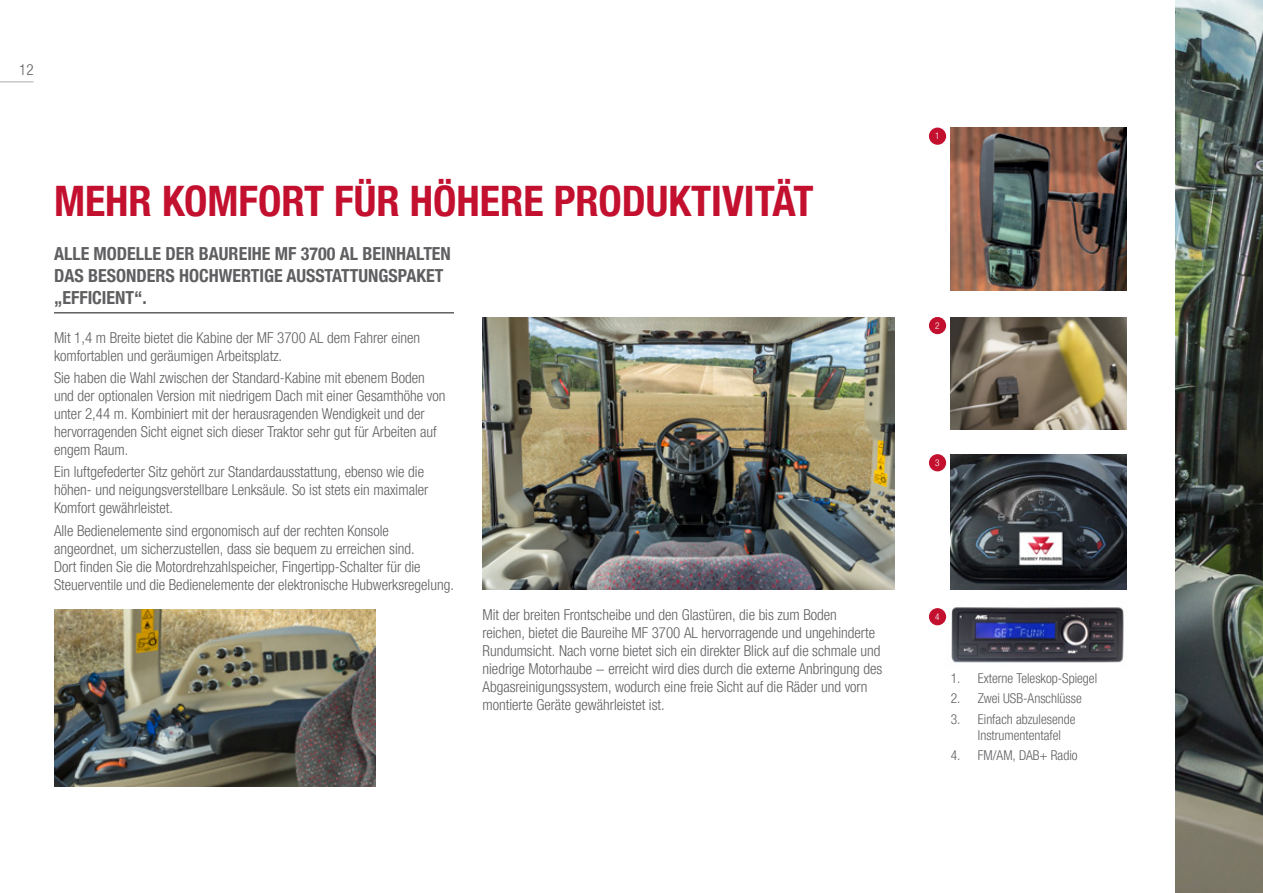
<style>
.page{position:relative;width:1263px;height:893px;background:#fff}
.page>*{position:absolute;margin:0;border:0;box-sizing:border-box;transform-origin:0 0}
.Heading{font:700 condensed 42px "Helvetica Neue LTW1 G";color:#c3102f}
.Heading_2{font:700 condensed 18px/21.6px "Helvetica Neue LTW1 G";color:#5f5f62}
.Body_copy_2019{font:300 condensed 15px/18px "Helvetica Neue LTW1 G";color:#5f5f62}
.t1{font:300 condensed 13.5px/16.2px "Helvetica Neue LTW1 G";color:#5f5f62}
.t2{font:300 condensed 9.15px "Helvetica Neue LTW1 G";color:#fff}
</style>
<div class="page">
<hr style="left:54px;top:312px;width:400px;height:2px;background:#5f5f62">
<img style="left:937px;top:607px;width:187px;height:56px">
<img style="left:951px;top:454px;width:176px;height:136px">
<img style="left:951px;top:318px;width:176px;height:111px">
<img style="left:951px;top:128px;width:176px;height:163px">
<img style="left:1176px;top:0;width:87px;height:893px">
<img style="left:482px;top:318px;width:412px;height:272px">
<img style="left:54px;top:609px;width:321px;height:178px">
<div style="left:929px;top:128px;width:17px;height:17px;background:#c3102f;border-radius:50%"></div>
<div style="left:929px;top:317px;width:17px;height:17px;background:#c3102f;border-radius:50%"></div>
<div style="left:929px;top:454px;width:17px;height:17px;background:#c3102f;border-radius:50%"></div>
<div style="left:929px;top:608px;width:17px;height:17px;background:#c3102f;border-radius:50%"></div>
<hr style="left:0;top:81px;width:34px;height:1px;background:#abacb0">
<p class="Body_copy_2019" style="left:19px;top:61px;width:16px">12</p>
<p class="Heading" style="left:54px;top:176px;width:761px">MEHR KOMFORT FÜR HÖHERE PRODUKTIVITÄT</p>
<p class="Heading_2" style="left:54px;top:243px;width:398px">ALLE MODELLE DER BAUREIHE MF 3700 AL BEINHALTEN<br>DAS BESONDERS HOCHWERTIGE AUSSTATTUNGSPAKET „EFFICIENT“.</p>
<p class="Body_copy_2019" style="left:54px;top:329px;width:368px">Mit 1,4 m Breite bietet die Kabine der MF 3700 AL dem Fahrer einen komfortablen und geräumigen Arbeitsplatz.</p>
<p class="Body_copy_2019" style="left:54px;top:369px;width:393px">Sie haben die Wahl zwischen der Standard-Kabine mit ebenem Boden und der optionalen Version mit niedrigem Dach mit einer Gesamthöhe von unter 2,44 m. Kombiniert mit der herausragenden Wendigkeit und der hervorragenden Sicht eignet sich dieser Traktor sehr gut für Arbeiten auf engem Raum.</p>
<p class="Body_copy_2019" style="left:54px;top:463px;width:376px">Ein luftgefederter Sitz gehört zur Standardausstattung, ebenso wie die höhen- und neigungsverstellbare Lenksäule. So ist stets ein maximaler<br>Komfort gewährleistet.</p>
<p class="Body_copy_2019" style="left:54px;top:521px;width:401px">Alle Bedienelemente sind ergonomisch auf der rechten Konsole angeordnet, um sicherzustellen, dass sie bequem zu erreichen sind.<br>Dort finden Sie die Motordrehzahlspeicher, Fingertipp-Schalter für die Steuerventile und die Bedienelemente der elektronische Hubwerksregelung.</p>
<p class="Body_copy_2019" style="left:482px;top:606px;width:401px">Mit der breiten Frontscheibe und den Glastüren, die bis zum Boden reichen, bietet die Baureihe MF 3700 AL hervorragende und ungehinderte Rundumsicht. Nach vorne bietet sich ein direkter Blick auf die schmale und niedrige Motorhaube − erreicht wird dies durch die externe Anbringung des Abgasreinigungssystem, wodurch eine freie Sicht auf die Räder und vorn montierte Geräte gewährleistet ist.</p>
<p class="t2" style="left:935px;top:131px;width:6px">1</p>
<p class="t2" style="left:935px;top:320px;width:6px">2</p>
<p class="t2" style="left:935px;top:457px;width:6px">3</p>
<p class="t2" style="left:935px;top:611px;width:6px">4</p>
<p class="t1" style="left:951px;top:670px;width:148px">1. Externe Teleskop-Spiegel</p>
<p class="t1" style="left:951px;top:690px;width:133px">2. Zwei USB-Anschlüsse</p>
<p class="t1" style="left:978px;top:711px;width:99px;text-indent:-27px">3. Einfach abzulesende<br>Instrumententafel</p>
<p class="t1" style="left:951px;top:748px;width:128px">4. FM/AM, DAB+ Radio</p>
</div>
